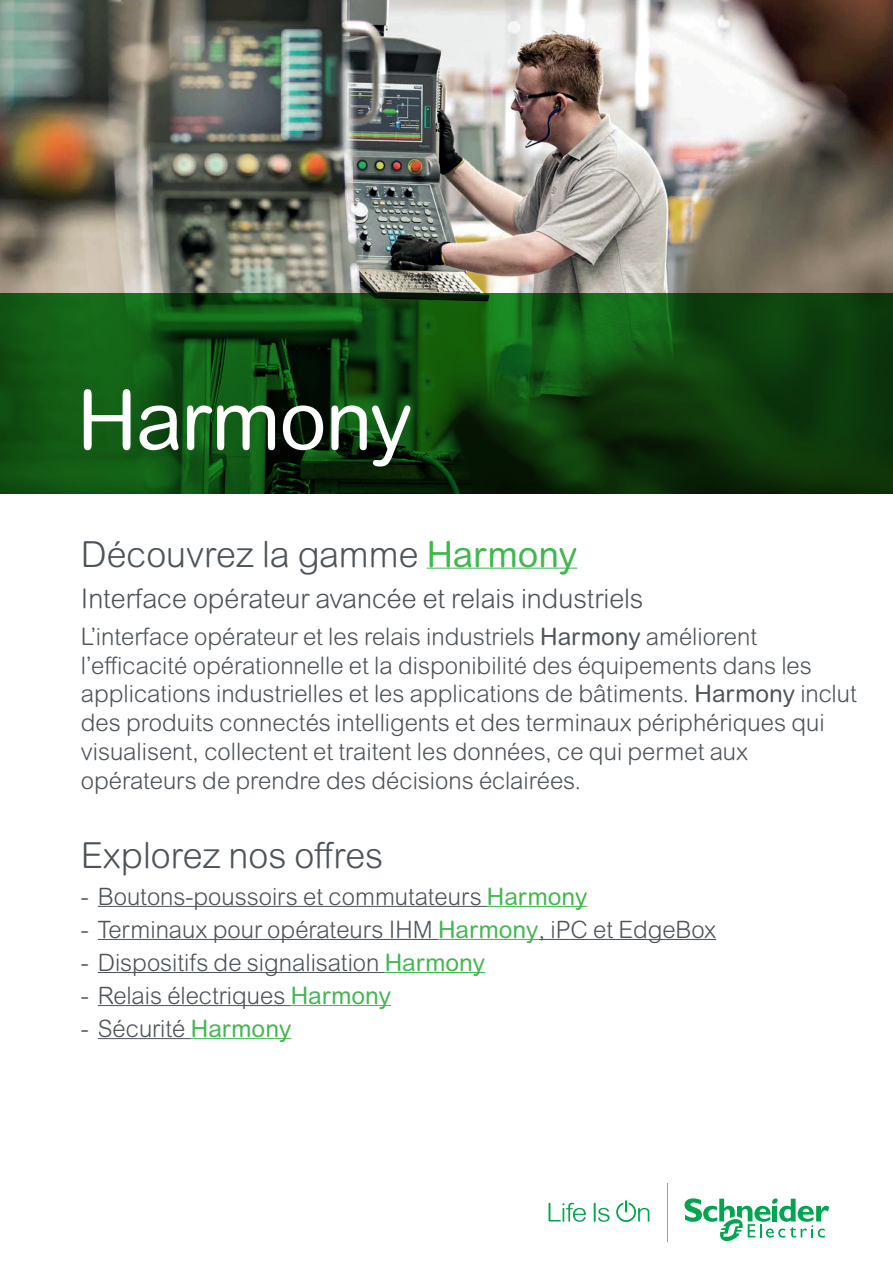
<style>
.page{position:relative;width:893px;height:1263px;background:#fff}
.page>*{position:absolute;margin:0;border:0;box-sizing:border-box;transform-origin:0 0}
.Master_range{font:82.5px "Arial Rounded MT Pro";letter-spacing:-.015em;color:#fff}
.t1{font:300 36px "Arial Rounded MT Pro";color:#4d545a}
.Sub_header{font:300 27px "Arial Rounded MT Pro";color:#4d545a}
.Text{font:300 24px/28.8px "Arial Rounded MT Pro";color:#4d545a}
.s1{font-weight:400;color:#42b751}
.s2{font-weight:400}
</style>
<div class="page">
<svg style="left:549px;top:1203px;width:37px;height:19px"></svg>
<svg style="left:594px;top:1203px;width:16px;height:19px"></svg>
<svg style="left:616px;top:1200px;width:33px;height:22px"></svg>
<svg style="left:684px;top:1198px;width:145px;height:44px"></svg>
<hr style="left:666px;top:1184px;width:1px;height:58px;background:#959ea4">
<img style="left:0;top:0;width:893px;height:293px">
<svg style="left:0;top:293px;width:893px;height:201px;background:#0e450f"></svg>
<hr style="left:427px;top:568px;width:150px;height:1px;background:#42b751">
<hr style="left:98px;top:906px;width:389px;height:1px;background:#4d545a">
<hr style="left:487px;top:906px;width:100px;height:1px;background:#42b751">
<hr style="left:98px;top:939px;width:340px;height:1px;background:#4d545a">
<hr style="left:438px;top:939px;width:100px;height:1px;background:#42b751">
<hr style="left:538px;top:939px;width:178px;height:1px;background:#4d545a">
<hr style="left:98px;top:972px;width:287px;height:1px;background:#4d545a">
<hr style="left:385px;top:972px;width:100px;height:1px;background:#42b751">
<hr style="left:98px;top:1005px;width:193px;height:1px;background:#4d545a">
<hr style="left:291px;top:1005px;width:100px;height:1px;background:#42b751">
<hr style="left:98px;top:1038px;width:93px;height:1px;background:#4d545a">
<hr style="left:191px;top:1038px;width:100px;height:1px;background:#42b751">
<p class="Master_range" style="left:77px;top:372px;width:337px">Harmony</p>
<p class="t1" style="left:81px;top:533px;width:498px">Découvrez la gamme <span class="s1">Harmony</span></p>
<p class="Sub_header" style="left:81px;top:582px;width:564px">Interface opérateur avancée et relais industriels</p>
<p class="Text" style="left:81px;top:623px;width:778px">L’interface opérateur et les relais industriels <span class="s2">Harmony</span> améliorent l’efficacité opérationnelle et la disponibilité des équipements dans les applications industrielles et les applications de bâtiments. <span class="s2">Harmony</span> inclut des produits connectés intelligents et des terminaux périphériques qui visualisent, collectent et traitent les données, ce qui permet aux opérateurs de prendre des décisions éclairées.</p>
<p class="t1" style="left:81px;top:834px;width:304px">Explorez nos offres</p>
<p class="Text" style="left:81px;top:883px;width:508px">- Boutons-poussoirs et commutateurs <span class="s1">Harmony</span></p>
<p class="Text" style="left:81px;top:916px;width:637px">- Terminaux pour opérateurs IHM <span class="s1">Harmony</span>, iPC et EdgeBox</p>
<p class="Text" style="left:81px;top:949px;width:406px">- Dispositifs de signalisation <span class="s1">Harmony</span></p>
<p class="Text" style="left:81px;top:982px;width:312px">- Relais électriques <span class="s1">Harmony</span></p>
<p class="Text" style="left:81px;top:1015px;width:212px">- Sécurité <span class="s1">Harmony</span></p>
</div>
